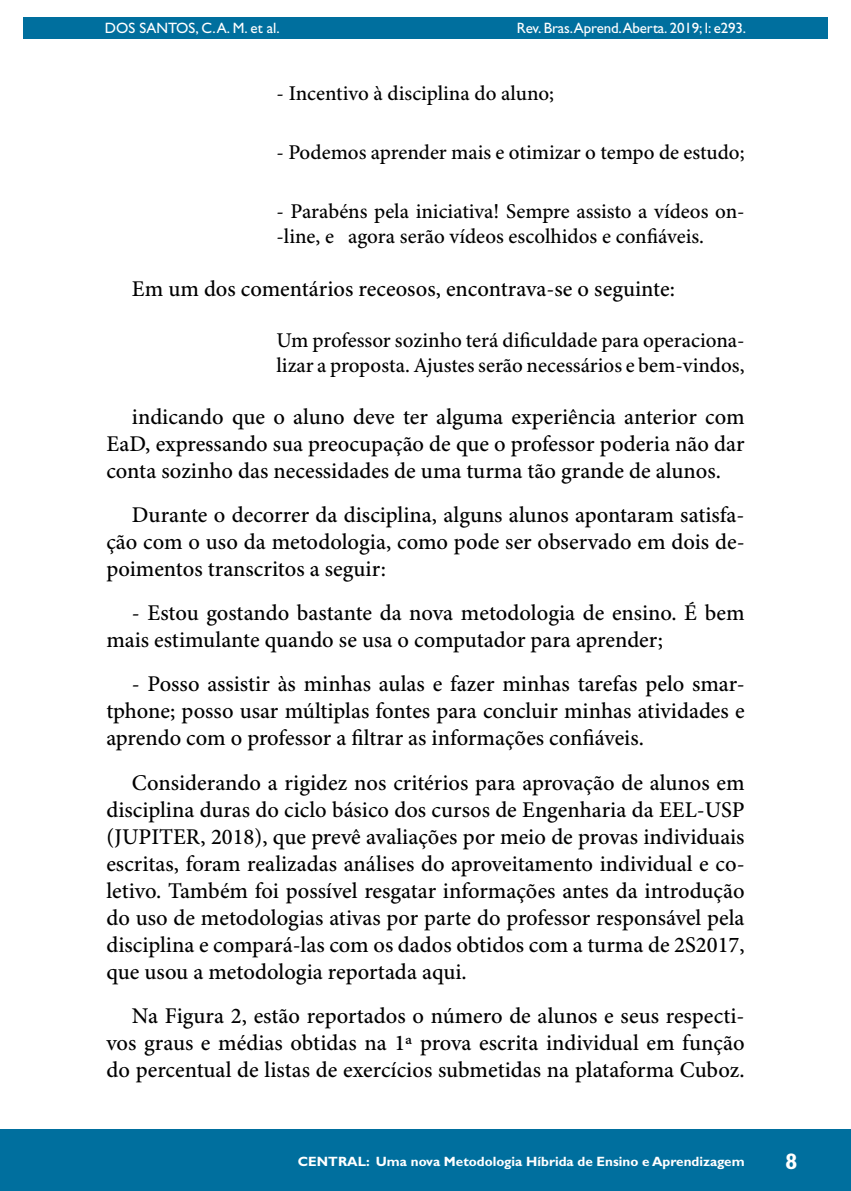
<style>
.page{position:relative;width:851px;height:1191px;background:#fff}
.page>*{position:absolute;margin:0;border:0;box-sizing:border-box;transform-origin:0 0}
.t1{font:500 22.5px/27px "Minion Pro";color:#000;text-align:justify}
.t2{font:700 22.5px "Gill Sans Std";color:#fff}
.t3{font:500 21px/25.2px "Minion Pro";color:#000}
.t4{font:15px "Gill Sans Std";letter-spacing:-.01em;color:#fff}
.t5{font:700 13.5px "Gill Sans Std";color:#fff}
</style>
<div class="page">
<hr style="left:104px;top:0;width:1px;height:467px;background:#006f9e">
<div style="left:23px;top:17px;width:804px;height:21px;background:#006f9e"></div>
<div style="left:0;top:1129px;width:850px;height:62px;background:#006f9e"></div>
<p class="t4" style="left:105px;top:20px;width:176px">DOS SANTOS, C. A. M. et al.</p>
<p class="t4" style="left:517px;top:20px;width:231px">Rev. Bras.Aprend.Aberta. 2019; l: e293.</p>
<p class="t3" style="left:276px;top:81px;width:279px">- Incentivo à disciplina do aluno;</p>
<p class="t3" style="left:276px;top:140px;width:469px">- Podemos aprender mais e otimizar o tempo de estudo;</p>
<p class="t3" style="left:276px;top:200px;width:469px">- Parabéns pela iniciativa! Sempre assisto a vídeos on--line, e agora serão vídeos escolhidos e confiáveis.</p>
<p class="t1" style="left:132px;top:276px;width:544px">Em um dos comentários receosos, encontrava-se o seguinte:</p>
<p class="t3" style="left:276px;top:328px;width:469px">Um professor sozinho terá dificuldade para operaciona&shy;lizar a proposta. Ajustes serão necessários e bem-vindos,</p>
<p class="t1" style="left:106px;top:404px;width:639px;text-indent:26px">indicando que o aluno deve ter alguma experiência anterior com EaD, expressando sua preocupação de que o professor poderia não dar conta sozinho das necessidades de uma turma tão grande de alunos.</p>
<p class="t1" style="left:106px;top:502px;width:639px;text-indent:26px">Durante o decorrer da disciplina, alguns alunos apontaram satisfa&shy;ção com o uso da metodologia, como pode ser observado em dois de&shy;poimentos transcritos a seguir:</p>
<p class="t1" style="left:106px;top:600px;width:639px;text-indent:26px">- Estou gostando bastante da nova metodologia de ensino. É bem mais estimulante quando se usa o computador para aprender;</p>
<p class="t1" style="left:106px;top:671px;width:639px;text-indent:25px">- Posso assistir às minhas aulas e fazer minhas tarefas pelo smar&shy;tphone; posso usar múltiplas fontes para concluir minhas atividades e aprendo com o professor a filtrar as informações confiáveis.</p>
<p class="t1" style="left:106px;top:769px;width:639px;text-indent:26px">Considerando a rigidez nos critérios para aprovação de alunos em disciplina duras do ciclo básico dos cursos de Engenharia da EEL-USP (JUPITER, 2018), que prevê avaliações por meio de provas individuais escritas, foram realizadas análises do aproveitamento individual e co&shy;letivo. Também foi possível resgatar informações antes da introdução do uso de metodologias ativas por parte do professor responsável pela disciplina e compará-las com os dados obtidos com a turma de 2S2017, que usou a metodologia reportada aqui.</p>
<p class="t1" style="left:106px;top:1002px;width:639px;text-indent:26px">Na Figura 2, estão reportados o número de alunos e seus respecti&shy;vos graus e médias obtidas na 1ª prova escrita individual em função do percentual de listas de exercícios submetidas na plataforma Cuboz.</p>
<p class="t5" style="left:298px;top:1153px;width:448px">CENTRAL: Uma nova Metodologia Híbrida de Ensino e Aprendizagem</p>
<p class="t2" style="left:785px;top:1148px;width:14px">8</p>
</div>
